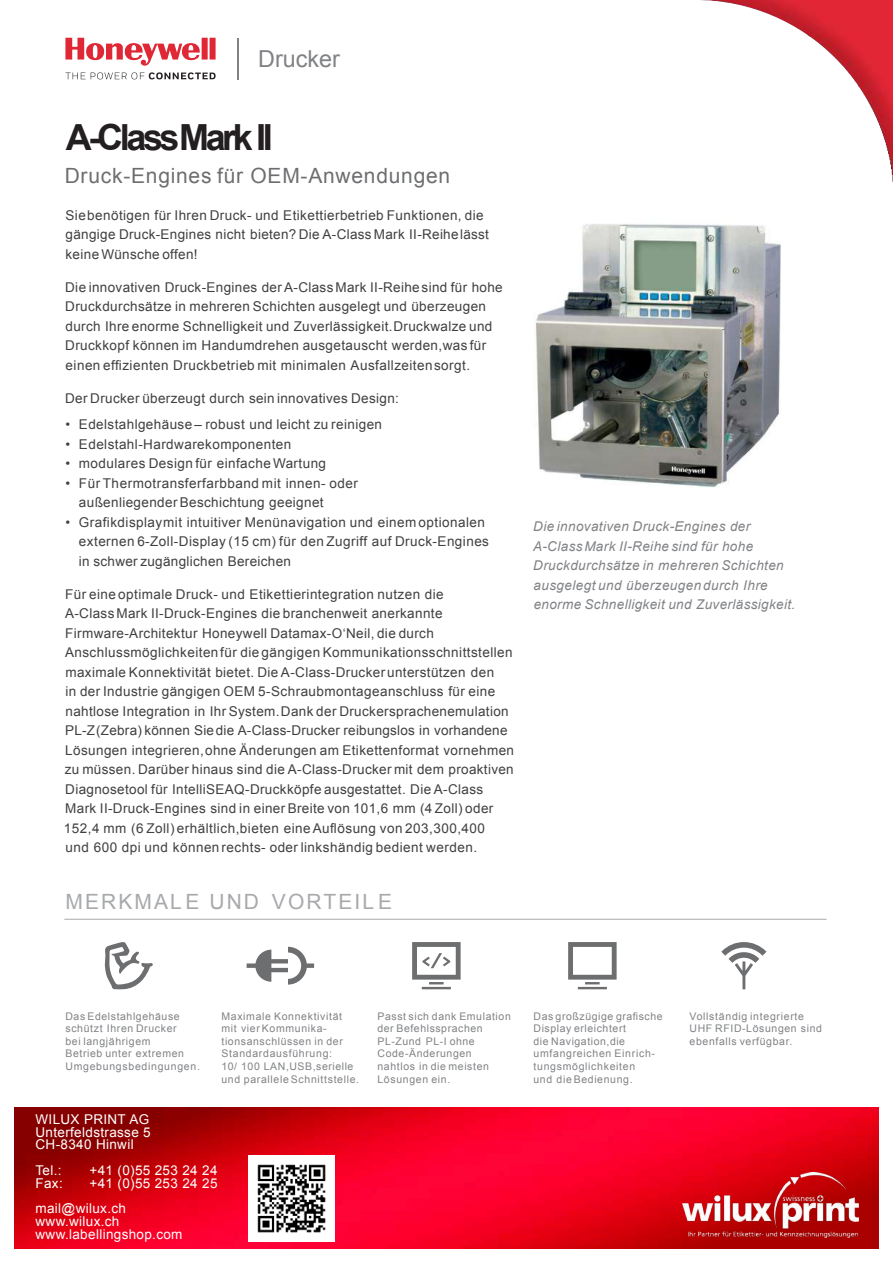
<style>
.page{position:relative;width:893px;height:1263px;background:#fff}
.page>*{position:absolute;margin:0;border:0;box-sizing:border-box;transform-origin:0 0}
.t1{font:700 36px "Arial";letter-spacing:-.095em;color:#231f20}
.t2{font:23.4px "Arial";color:#808285}
.t3{font:21px "Arial";letter-spacing:.035em;color:#6d6e70}
.t4{font:21px "Arial";letter-spacing:.1em;color:#a7a9ac}
.t5{font:13.5px/19.5px "Arial";letter-spacing:.03em;color:#403f41}
.t6{font:italic 13.5px/19.5px "Arial";letter-spacing:.03em;color:#808285}
.t7{font:13.5px/12.8px "Arial";letter-spacing:.025em;color:#fff}
.t8{font:10.5px/12.6px "Arial";letter-spacing:.06em;color:#808285}
</style>
<div class="page">
<img style="left:701px;top:0;width:192px;height:36px">
<img style="left:808px;top:35px;width:85px;height:51px">
<img style="left:858px;top:85px;width:35px;height:97px">
<hr style="left:237px;top:38px;width:2px;height:41px;background:#808285">
<svg style="left:65px;top:38px;width:151px;height:28px"></svg>
<svg style="left:65px;top:72px;width:151px;height:7px"></svg>
<img style="left:535px;top:224px;width:246px;height:263px">
<hr style="left:64px;top:919px;width:762px;height:1px;background:#a7a9ac">
<svg style="left:105px;top:942px;width:48px;height:47px"></svg>
<svg style="left:247px;top:947px;width:67px;height:37px"></svg>
<svg style="left:412px;top:942px;width:49px;height:47px"></svg>
<svg style="left:568px;top:942px;width:49px;height:47px"></svg>
<svg style="left:721px;top:942px;width:45px;height:47px"></svg>
<img style="left:14px;top:1107px;width:865px;height:142px">
<img style="left:683px;top:1172px;width:175px;height:65px">
<img style="left:248px;top:1155px;width:87px;height:87px">
<h2 class="t2" style="left:258px;top:50px;width:83px">Drucker</h2>
<h1 class="t1" style="left:66px;top:124px;width:208px">A-ClassMark II</h1>
<h3 class="t3" style="left:65px;top:167px;width:387px">Druck-Engines für OEM-Anwendungen</h3>
<p class="t5" style="left:65px;top:207px;width:425px">Siebenötigen für Ihren Druck- und Etikettierbetrieb Funktionen, die gängige Druck-Engines nicht bieten? Die A-Class Mark II-Reihelässt keine Wünsche offen!</p>
<p class="t5" style="left:65px;top:279px;width:439px">Die innovativen Druck-Engines derA-Class Mark II-Reihesind für hohe Druckdurchsätze in mehreren Schichten ausgelegt und überzeugen durch Ihre enorme Schnelligkeit und Zuverlässigkeit.Druckwalze und Druckkopf können im Handumdrehen ausgetauscht werden,was für einen effizienten Druckbetrieb mit minimalen Ausfallzeitensorgt.</p>
<p class="t5" style="left:65px;top:390px;width:335px">Der Drucker überzeugt durch sein innovatives Design:</p>
<p class="t5" style="left:65px;top:416px;width:318px">• Edelstahlgehäuse – robust und leicht zu reinigen</p>
<p class="t5" style="left:65px;top:435px;width:227px">• Edelstahl-Hardwarekomponenten</p>
<p class="t5" style="left:65px;top:455px;width:262px">• modulares Design für einfache Wartung</p>
<p class="t5" style="left:79px;top:474px;width:281px;text-indent:-14px">• Für Thermotransferfarbband mit innen- oder außenliegender Beschichtung geeignet</p>
<p class="t5" style="left:79px;top:513px;width:412px;text-indent:-14px">• Grafikdisplaymit intuitiver Menünavigation und einem optionalen externen 6-Zoll-Display (15 cm) für den Zugriff auf Druck-Engines in schwer zugänglichen Bereichen</p>
<p class="t5" style="left:64px;top:585px;width:452px">Für eine optimale Druck- und Etikettierintegration nutzen die<br>A-Class Mark II-Druck-Engines die branchenweit anerkannte Firmware-Architektur Honeywell Datamax-O‘Neil, die durch Anschlussmöglichkeitenfür die gängigen Kommunikationsschnittstellen maximale Konnektivität bietet. Die A-Class-Druckerunterstützen den<br>in der Industrie gängigen OEM 5-Schraubmontageanschluss für eine nahtlose Integration in Ihr System.Dank der Druckersprachenemulation PL-Z(Zebra) können Siedie A-Class-Drucker reibungslos in vorhandene Lösungen integrieren,ohne Änderungen am Etikettenformat vornehmen zu müssen. Darüber hinaus sind die A-Class-Drucker mit dem proaktiven Diagnosetool für IntelliSEAQ-Druckköpfe ausgestattet. Die A-Class Mark II-Druck-Engines sind in einer Breite von 101,6 mm (4 Zoll) oder 152,4 mm (6 Zoll) erhältlich,bieten eineAuflösung von 203,300,400<br>und 600 dpi und können rechts- oder linkshändig bedient werden.</p>
<h3 class="t4" style="left:65px;top:894px;width:328px">MERKMALE UND VORTEILE</h3>
<p class="t6" style="left:533px;top:518px;width:264px">Die innovativen Druck-Engines der A-ClassMark II-Reihe sind für hohe Druckdurchsätze in mehreren Schichten ausgelegt und überzeugen durch Ihre enorme Schnelligkeit und Zuverlässigkeit.</p>
<p class="t8" style="left:65px;top:1011px;width:136px">Das Edelstahlgehäuse schützt Ihren Drucker<br>bei langjährigem<br>Betrieb unter extremen<br>Umgebungsbedingungen.</p>
<p class="t8" style="left:221px;top:1011px;width:139px">Maximale Konnektivität mit vierKommunika&shy;tionsanschlüssen in der<br>Standardausführung:<br>10/ 100 LAN,USB,serielle und parallele Schnittstelle.</p>
<p class="t8" style="left:377px;top:1011px;width:135px">Passt sich dank Emulation der Befehlssprachen<br>PL-Zund PL-I ohne<br>Code-Änderungen nahtlos in die meisten<br>Lösungen ein.</p>
<p class="t8" style="left:533px;top:1011px;width:131px">Das großzügige grafische<br>Display erleichtert<br>die Navigation,die umfangreichen Einrich&shy;tungsmöglichkeiten<br>und die Bedienung.</p>
<p class="t8" style="left:689px;top:1011px;width:134px">Vollständig integrierte<br>UHF RFID-Lösungen sind ebenfalls verfügbar.</p>
<p class="t7" style="left:36px;top:1114px;width:117px;text-align:justify">WILUX PRINT AG Unterfeldstrasse 5<br>CH-8340 Hinwil</p>
<p class="t7" style="left:36px;top:1165px;width:28px">Tel.:</p>
<p class="t7" style="left:90px;top:1165px;width:129px">+41 (0)55 253 24 24</p>
<p class="t7" style="left:36px;top:1178px;width:29px">Fax:</p>
<p class="t7" style="left:36px;top:1171px;width:183px;line-height:25.5px;text-indent:54px">+41 (0)55 253 24 25 mail@wilux.ch</p>
<p class="t7" style="left:36px;top:1216px;width:148px">www.wilux.ch www.labellingshop.com</p>
</div>
